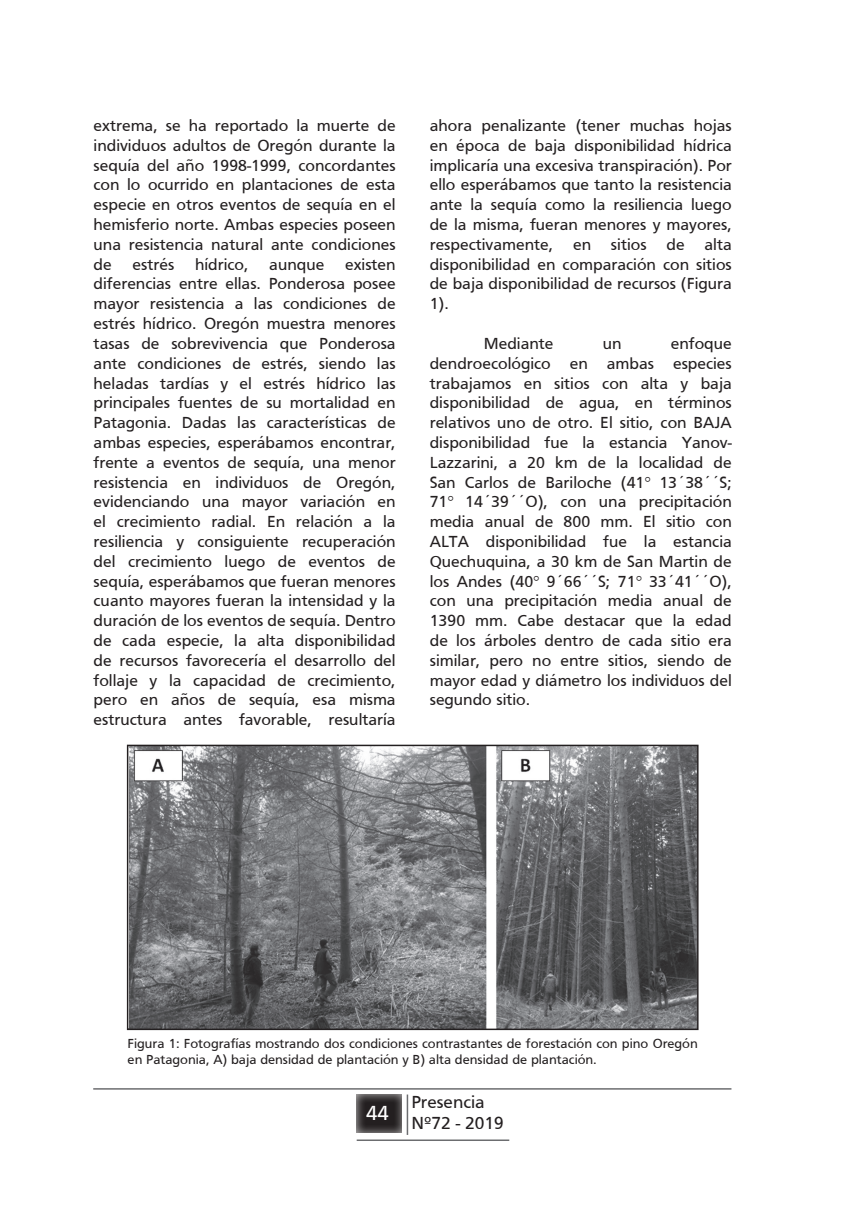
<style>
.page{position:relative;width:868px;height:1208px;background:#fff}
.page>*{position:absolute;margin:0;border:0;box-sizing:border-box;transform-origin:0 0}
.t1{font:21px "Frutiger";color:#fff}
.t2{font:18px/21.6px "Frutiger";color:#231f20}
.t3{font:16.5px/19.8px "Frutiger";color:#231f20;text-align:justify}
.t4{font:13.5px/16.2px "Frutiger";color:#231f20}
</style>
<div class="page">
<div style="left:355px;top:1092px;width:48px;height:42px;background:#fff;opacity:.75"></div>
<hr style="left:356px;top:1139px;width:153px;height:2px;background:#6c6d70">
<hr style="left:406px;top:1094px;width:2px;height:41px;background:#6c6d70">
<hr style="left:93px;top:1088px;width:638px;height:1px;background:#6c6d70">
<img style="left:130px;top:747px;width:565px;height:280px">
<div style="left:127px;top:744px;width:571px;height:286px;border:2px solid #231f20"></div>
<p class="t3" style="left:94px;top:115px;width:303px">extrema, se ha reportado la muerte de individuos adultos de Oregón durante la sequía del año 1998-1999, concordantes con lo ocurrido en plantaciones de esta especie en otros eventos de sequía en el hemisferio norte. Ambas especies poseen una resistencia natural ante condiciones de</p>
<p class="t3" style="left:132px;top:254px;width:43px">estrés</p>
<p class="t3" style="left:195px;top:254px;width:55px">hídrico,</p>
<p class="t3" style="left:269px;top:254px;width:56px">aunque</p>
<p class="t3" style="left:94px;top:254px;width:303px;text-indent:251px">existen diferencias entre ellas. Ponderosa posee mayor resistencia a las condiciones de estrés hídrico. Oregón muestra menores tasas de sobrevivencia que Ponderosa ante condiciones de estrés, siendo las heladas tardías y el estrés hídrico las principales fuentes de su mortalidad en Patagonia. Dadas las características de ambas especies, esperábamos encontrar, frente a eventos de sequía, una menor resistencia en individuos de Oregón, evidenciando una mayor variación en el crecimiento radial. En relación a la resiliencia y consiguiente recuperación del crecimiento luego de eventos de sequía, esperábamos que fueran menores cuanto mayores fueran la intensidad y la duración de los eventos de sequía. Dentro de cada especie, la alta disponibilidad de recursos favorecería el desarrollo del follaje y la capacidad de crecimiento, pero en años de sequía, esa misma estructura antes favorable, resultaría</p>
<p class="t3" style="left:429px;top:115px;width:303px">ahora penalizante (tener muchas hojas en época de baja disponibilidad hídrica implicaría una excesiva transpiración). Por ello esperábamos que tanto la resistencia ante la sequía como la resiliencia luego de la misma, fueran menores y mayores, respectivamente, en sitios de alta disponibilidad en comparación con sitios de baja disponibilidad de recursos (Figura 1).</p>
<p class="t3" style="left:483px;top:333px;width:71px">Mediante</p>
<p class="t3" style="left:602px;top:333px;width:20px">un</p>
<p class="t3" style="left:429px;top:333px;width:303px;text-indent:241px">enfoque dendroecológico en ambas especies trabajamos en sitios con alta y baja disponibilidad de agua, en términos relativos uno de otro. El sitio, con BAJA disponibilidad fue la estancia Yanov-Lazzarini, a 20 km de la localidad de San Carlos de Bariloche (41 13´38´´S; 71 14´39´´O), con una precipitación media anual de 800 mm. El sitio con ALTA disponibilidad fue la estancia Quechuquina, a 30 km de San Martin de los Andes (40 9´66´´S; 71 33´41´´O), con una precipitación media anual de 1390 mm. Cabe destacar que la edad de los árboles dentro de cada sitio era similar, pero no entre sitios, siendo de mayor edad y diámetro los individuos del segundo sitio.</p>
<p class="t4" style="left:128px;top:1034px;width:571px">Figura 1: Fotografías mostrando dos condiciones contrastantes de forestación con pino Oregón en Patagonia, A) baja densidad de plantación y B) alta densidad de plantación.</p>
<p class="t1" style="left:366px;top:1100px;width:24px">44</p>
<p class="t2" style="left:411px;top:1090px;width:94px">Presencia<br>Nº72 - 2019</p>
</div>
